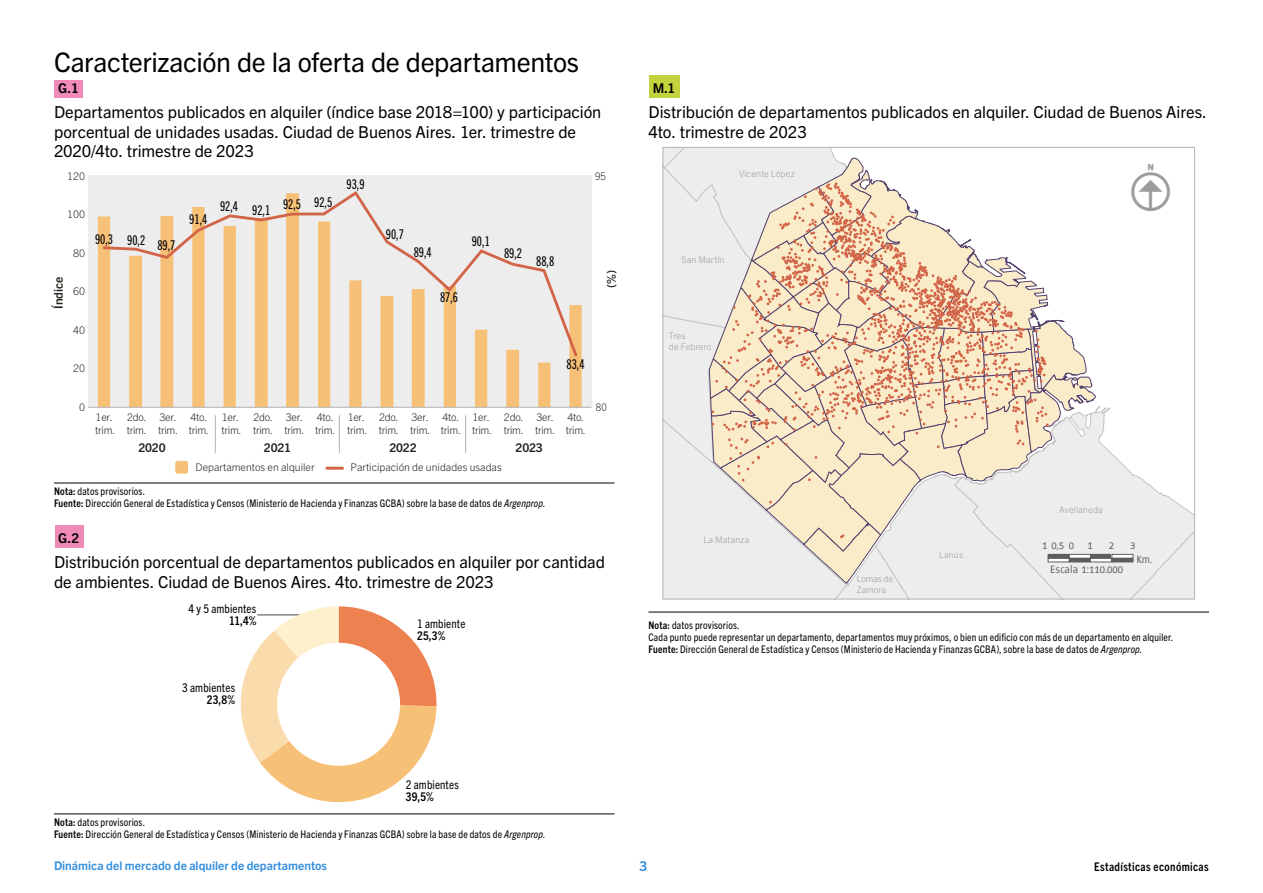
<style>
.page{position:relative;width:1263px;height:893px;background:#fff}
.page>*{position:absolute;margin:0;border:0;box-sizing:border-box;transform-origin:0 0}
.t1{font:45px "Cartografia";color:#9c9c9b}
.Tema{font:27px "Trade Gothic Next LT Pro";letter-spacing:-.015em;color:#000}
.t2{font:16.5px/19.5px "Trade Gothic Next LT Pro";letter-spacing:-.005em;color:#000}
.t3{font:13.5px "Trade Gothic Next LT Pro Cm";color:#000}
.Título_sombreado_mapas{font:700 13.5px "Trade Gothic Next LT Pro";color:#000}
.t4{font:700 13.5px "Trade Gothic Next LT Pro";color:#2f8ddd}
.t5{font:condensed 12px/12px "Trade Gothic Next LT Pro";letter-spacing:.01em;color:#000}
.t6{font:700 12px "Trade Gothic Next LT Pro";color:#2f8ddd}
.t7{font:700 12px "Trade Gothic Next LT Pro";letter-spacing:-.01em;color:#26231e}
.t8{font:700 condensed 12px "Trade Gothic Next LT Pro";letter-spacing:.03em;color:#000}
.t9{font:300 10.65px "Chaco";color:#5e5b5f}
.Fuente{font:condensed 10.5px/12px "Trade Gothic Next LT Pro";letter-spacing:.015em;color:#000}
.t10{font:300 10.5px/12.6px "Trade Gothic Next LT Pro";letter-spacing:-.025em;color:#26231e}
.t11{font:300 10.5px "Trade Gothic Next LT Pro";color:#26231e}
.t12{font:300 10.5px "Trade Gothic Next LT Pro";letter-spacing:-.025em;color:#26231e;scale:.9 1}
.t13{font:300 9px/11.1px "Trade Gothic Next LT Pro";letter-spacing:.015em;color:#9d9d9c}
.t14{font:300 9px/11.1px "Trade Gothic Next LT Pro";letter-spacing:-.005em;color:#9d9d9c}
.s1{font-weight:700}
.s2{font-style:italic}
</style>
<div class="page">
<hr style="left:54px;top:483px;width:560px;height:1px;background:#000">
<div style="left:55px;top:80px;width:28px;height:17px;background:#f08ab7"></div>
<hr style="left:54px;top:814px;width:560px;height:1px;background:#000">
<div style="left:55px;top:525px;width:29px;height:22px;background:#f08ab7"></div>
<hr style="left:648px;top:612px;width:561px;height:1px;background:#000">
<div style="left:649px;top:75px;width:31px;height:22px;background:#c2d33e"></div>
<hr style="left:327px;top:467px;width:16px;height:3px;background:#d26448">
<div style="left:175px;top:461px;width:13px;height:13px;background:#f7c077;border-radius:2px"></div>
<hr style="left:215px;top:415px;width:1px;height:38px;background:#b3b2b2">
<hr style="left:339px;top:415px;width:1px;height:38px;background:#b3b2b2">
<hr style="left:465px;top:415px;width:1px;height:38px;background:#b3b2b2">
<div style="left:88px;top:175px;width:503px;height:232px;background:#ededed"></div>
<svg style="left:98px;top:216px;width:484px;height:191px"></svg>
<hr style="left:88px;top:407px;width:503px;height:1px;background:#b3b2b2">
<svg style="left:101px;top:191px;width:478px;height:168px"></svg>
<svg style="left:240px;top:606px;width:196px;height:197px"></svg>
<div style="left:277px;top:643px;width:123px;height:123px;background:#fff;border-radius:50%"></div>
<svg style="left:1096px;top:406px;width:97px;height:191px"></svg>
<div style="left:1090px;top:558px;width:22px;height:4px;border:1px solid #5f5c5d"></div>
<div style="left:1090px;top:554px;width:22px;height:4px;border:1px solid #5f5c5d"></div>
<div style="left:1112px;top:558px;width:21px;height:4px;border:1px solid #5f5c5d"></div>
<div style="left:1112px;top:554px;width:21px;height:4px;border:1px solid #5f5c5d"></div>
<svg style="left:663px;top:147px;width:433px;height:452px;background:#eee2d4"></svg>
<p class="Tema" style="left:54px;top:43px;width:526px">Caracterización de la oferta de departamentos</p>
<p class="Título_sombreado_mapas" style="left:58px;top:79px;width:22px">G.1</p>
<p class="t2" style="left:54px;top:101px;width:549px">Departamentos publicados en alquiler (índice base 2018=100) y participación porcentual de unidades usadas. Ciudad de Buenos Aires. 1er. trimestre de<br>2020/4to. trimestre de 2023</p>
<p class="t10" style="left:67px;top:169px;width:19px">120</p>
<p class="t3" style="left:346px;top:175px;width:20px">93,9</p>
<p class="t12" style="left:595px;top:169px;width:13px">95</p>
<p class="t10" style="left:67px;top:207px;width:19px">100</p>
<p class="t3" style="left:189px;top:210px;width:20px">91,4</p>
<p class="t3" style="left:220px;top:196px;width:114px">92,4 92,1 92,5 92,5</p>
<p class="t10" style="left:73px;top:246px;width:13px">80</p>
<p class="t3" style="left:95px;top:231px;width:82px">90,3 90,2 89,7</p>
<p class="t3" style="left:386px;top:225px;width:20px">90,7</p>
<p class="t3" style="left:414px;top:243px;width:20px">89,4</p>
<p class="t3" style="left:472px;top:232px;width:20px">90,1</p>
<p class="t3" style="left:504px;top:244px;width:20px">89,2</p>
<p class="t3" style="left:536px;top:252px;width:20px">88,8</p>
<p class="t7" style="left:50px;top:309px;width:33px;rotate:-90deg">Índice</p>
<p class="t10" style="left:73px;top:284px;width:13px">60</p>
<p class="t3" style="left:440px;top:288px;width:20px">87,6</p>
<p class="t7" style="left:603px;top:288px;width:19px;rotate:-90deg">(%)</p>
<p class="t10" style="left:73px;top:323px;width:13px">40</p>
<p class="t10" style="left:73px;top:361px;width:13px">20</p>
<p class="t3" style="left:566px;top:355px;width:20px">83,4</p>
<p class="t10" style="left:79px;top:400px;width:7px">0</p>
<p class="t10" style="left:127px;top:410px;width:21px">2do. trim.</p>
<p class="t10" style="left:253px;top:410px;width:21px">2do. trim.</p>
<p class="t10" style="left:379px;top:410px;width:21px">2do. trim.</p>
<p class="t10" style="left:504px;top:410px;width:21px">2do. trim.</p>
<p class="t10" style="left:158px;top:410px;width:21px">3er. trim.</p>
<p class="t10" style="left:189px;top:410px;width:21px">4to. trim.</p>
<p class="t10" style="left:95px;top:410px;width:21px">1er. trim.</p>
<p class="t10" style="left:284px;top:410px;width:21px">3er. trim.</p>
<p class="t10" style="left:315px;top:410px;width:21px">4to. trim.</p>
<p class="t10" style="left:221px;top:410px;width:21px">1er. trim.</p>
<p class="t10" style="left:410px;top:410px;width:21px">3er. trim.</p>
<p class="t10" style="left:441px;top:410px;width:21px">4to. trim.</p>
<p class="t10" style="left:347px;top:410px;width:21px">1er. trim.</p>
<p class="t10" style="left:535px;top:410px;width:21px">3er. trim.</p>
<p class="t10" style="left:566px;top:410px;width:21px">4to. trim.</p>
<p class="t10" style="left:472px;top:410px;width:21px">1er. trim.</p>
<p class="t7" style="left:138px;top:440px;width:29px">2020</p>
<p class="t7" style="left:264px;top:439px;width:29px">2021</p>
<p class="t7" style="left:389px;top:439px;width:29px">2022</p>
<p class="t7" style="left:516px;top:439px;width:29px">2023</p>
<p class="t11" style="left:196px;top:460px;width:120px">Departamentos en alquiler</p>
<p class="t11" style="left:351px;top:460px;width:153px">Participación de unidades usadas</p>
<p class="t12" style="left:596px;top:400px;width:13px">80</p>
<p class="Fuente" style="left:54px;top:485px;width:93px"><span class="s1">Nota:</span> datos provisorios.</p>
<p class="Fuente" style="left:54px;top:497px;width:493px"><span class="s1">Fuente:</span> Dirección General de Estadística y Censos (Ministerio de Hacienda y Finanzas GCBA) sobre la base de datos de <span class="s2">Argenprop</span>.</p>
<p class="Título_sombreado_mapas" style="left:58px;top:529px;width:23px">G.2</p>
<p class="t2" style="left:54px;top:551px;width:552px">Distribución porcentual de departamentos publicados en alquiler por cantidad de ambientes. Ciudad de Buenos Aires. 4to. trimestre de 2023</p>
<p class="t5" style="left:189px;top:602px;width:69px;text-align:right">4 y 5 ambientes<br><span class="s1">11,4%</span></p>
<p class="t5" style="left:182px;top:681px;width:54px;text-align:right">3 ambientes<br><span class="s1">23,8%</span></p>
<p class="t5" style="left:417px;top:616px;width:50px">1 ambiente<br><span class="s1">25,3%</span></p>
<p class="Título_sombreado_mapas" style="left:653px;top:79px;width:24px">M.1</p>
<p class="t2" style="left:648px;top:101px;width:560px">Distribución de departamentos publicados en alquiler. Ciudad de Buenos Aires.<br>4to. trimestre de 2023</p>
<p class="t13" style="left:739px;top:168px;width:57px">Vicente López</p>
<p class="t13" style="left:681px;top:254px;width:45px">San Martín</p>
<p class="t13" style="left:669px;top:329px;width:44px">Tres<br>de Febrero</p>
<p class="t13" style="left:704px;top:534px;width:47px">La Matanza</p>
<p class="t14" style="left:857px;top:572px;width:38px">Lomas de<br>Zamora</p>
<p class="t13" style="left:939px;top:548px;width:25px">Lanús</p>
<p class="t1" style="left:1130px;top:164px;width:42px">a</p>
<p class="t13" style="left:1059px;top:503px;width:45px">Avellaneda</p>
<p class="t9" style="left:1042px;top:540px;width:33px">1 0,5 0</p>
<p class="t9" style="left:1087px;top:540px;width:7px">1</p>
<p class="t9" style="left:1109px;top:540px;width:7px">2</p>
<p class="t9" style="left:1130px;top:540px;width:7px">3</p>
<p class="t9" style="left:1050px;top:565px;width:74px">Escala 1:110.000</p>
<p class="t9" style="left:1136px;top:554px;width:17px">Km.</p>
<p class="Fuente" style="left:648px;top:619px;width:93px"><span class="s1">Nota:</span> datos provisorios.</p>
<p class="Fuente" style="left:648px;top:631px;width:526px">Cada punto puede representar un departamento, departamentos muy próximos, o bien un edificio con más de un departamento en alquiler.<br><span class="s1">Fuente:</span> Dirección General de Estadística y Censos (Ministerio de Hacienda y Finanzas GCBA), sobre la base de datos de <span class="s2">Argenprop</span>.</p>
<p class="t5" style="left:406px;top:777px;width:54px">2 ambientes<br><span class="s1">39,5%</span></p>
<p class="Fuente" style="left:54px;top:816px;width:93px"><span class="s1">Nota:</span> datos provisorios.</p>
<p class="Fuente" style="left:54px;top:828px;width:493px"><span class="s1">Fuente:</span> Dirección General de Estadística y Censos (Ministerio de Hacienda y Finanzas GCBA) sobre la base de datos de <span class="s2">Argenprop</span>.</p>
<p class="t6" style="left:54px;top:857px;width:275px">Dinámica del mercado de alquiler de departamentos</p>
<p class="t4" style="left:639px;top:856px;width:9px">3</p>
<p class="t8" style="left:1094px;top:858px;width:116px">Estadísticas económicas</p>
</div>
